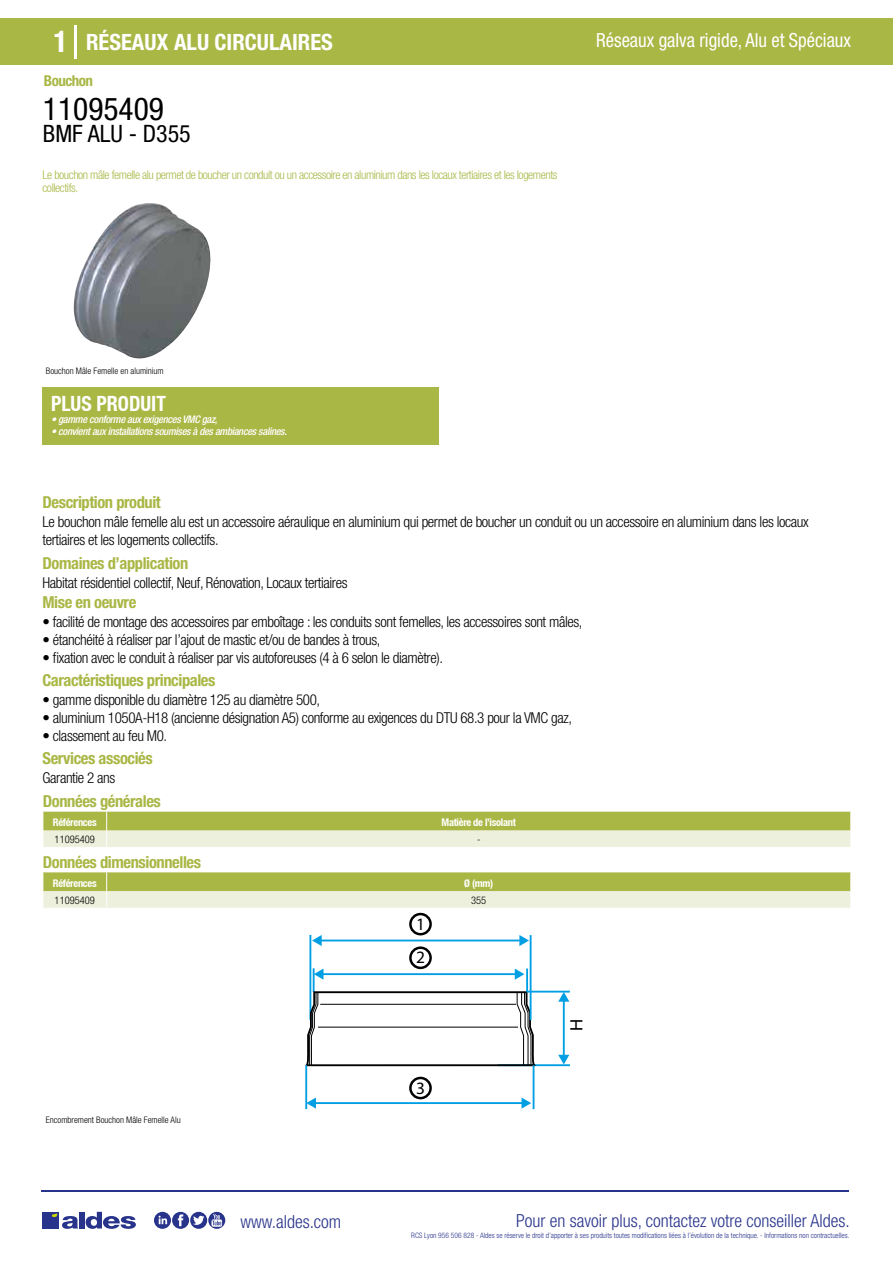
<style>
.page{position:relative;width:893px;height:1263px;background:#fff}
.page>*{position:absolute;margin:0;border:0;box-sizing:border-box;transform-origin:0 0}
.t1{font:condensed 31.5px "Helvetica Neue LT Std";color:#000}
.t2{font:condensed 24px "Helvetica Neue LT Std";color:#000}
.t3{font:700 condensed 22.5px "Helvetica Neue LT Std";color:#fff}
.t4{font:700 condensed 21px "Helvetica Neue";color:#fff;scale:.95 1}
.t5{font:condensed 19.5px "Helvetica Neue LT Std";color:#fff;scale:.95 1}
.t6{font:300 condensed 18px "Helvetica Neue";color:#28348b}
.t7{font:17.4px/33.6px "Myriad Pro";color:#000}
.t8{font:16.8px "Helvetica";color:#000}
.t9{font:700 condensed 16.5px "Helvetica Neue LT Std";letter-spacing:-.025em;color:#a9b745}
.t10{font:300 condensed 15px/18px "Helvetica Neue LT Std";letter-spacing:-.025em;color:#000}
.t11{font:700 condensed 15px "Helvetica Neue LT Std";letter-spacing:-.035em;color:#a9b745}
.t12{font:300 condensed 12px/13.5px "Helvetica Neue LT Std";letter-spacing:-.035em;color:#a9b745}
.t13{font:italic 500 condensed 10.5px "Helvetica Neue";letter-spacing:-.03em;color:#fff}
.t14{font:700 condensed 10.5px "Helvetica Neue";letter-spacing:-.03em;color:#fff}
.t15{font:300 condensed 10.5px "Helvetica Neue";color:#000}
.t16{font:300 condensed 9px "Helvetica Neue";color:#000}
.t17{font:300 condensed 7.5px "Helvetica Neue";color:#28348b}
.s1{font-size:30px}
</style>
<div class="page">
<div style="left:0;top:18px;width:893px;height:46px;background:#a9b745"></div>
<div style="left:43px;top:387px;width:396px;height:57px;background:#a9b745"></div>
<hr style="left:74px;top:25px;width:2px;height:33px;background:#fff">
<svg style="left:73px;top:203px;width:138px;height:156px"></svg>
<svg style="left:43px;top:812px;width:808px;height:35px;background:#c9d28d"></svg>
<svg style="left:43px;top:872px;width:808px;height:36px;background:#cad28e"></svg>
<hr style="left:498px;top:1064px;width:72px;height:2px;background:#009fe3">
<hr style="left:313px;top:968px;width:2px;height:24px;background:#009fe3">
<hr style="left:309px;top:935px;width:2px;height:85px;background:#009fe3">
<hr style="left:526px;top:968px;width:2px;height:24px;background:#009fe3">
<hr style="left:320px;top:939px;width:202px;height:2px;background:#009fe3">
<svg style="left:312px;top:935px;width:10px;height:11px"></svg>
<svg style="left:519px;top:935px;width:10px;height:11px"></svg>
<hr style="left:563px;top:1000px;width:2px;height:56px;background:#009fe3">
<svg style="left:558px;top:1055px;width:11px;height:9px"></svg>
<svg style="left:558px;top:992px;width:11px;height:10px"></svg>
<hr style="left:322px;top:973px;width:194px;height:2px;background:#009fe3">
<svg style="left:314px;top:968px;width:9px;height:12px"></svg>
<svg style="left:515px;top:968px;width:9px;height:12px"></svg>
<hr style="left:526px;top:991px;width:44px;height:1px;background:#009fe3">
<hr style="left:530px;top:935px;width:2px;height:85px;background:#009fe3">
<hr style="left:305px;top:1065px;width:2px;height:44px;background:#009fe3">
<hr style="left:533px;top:1065px;width:1px;height:44px;background:#009fe3">
<svg style="left:305px;top:990px;width:232px;height:76px"></svg>
<hr style="left:314px;top:1102px;width:209px;height:2px;background:#009fe3">
<svg style="left:307px;top:1097px;width:9px;height:12px"></svg>
<svg style="left:521px;top:1097px;width:10px;height:12px"></svg>
<div style="left:409px;top:913px;width:23px;height:22px;border:2px solid #000;border-radius:50%"></div>
<div style="left:409px;top:946px;width:23px;height:23px;border:2px solid #000;border-radius:50%"></div>
<div style="left:409px;top:1077px;width:23px;height:22px;border:2px solid #000;border-radius:50%"></div>
<hr style="left:41px;top:1190px;width:808px;height:1px;background:#28348b">
<svg style="left:154px;top:1212px;width:71px;height:17px"></svg>
<div style="left:42px;top:1212px;width:17px;height:16px;background:#28348b"></div>
<div style="left:79px;top:1212px;width:5px;height:16px;background:#28348b"></div>
<svg style="left:86px;top:1212px;width:50px;height:17px"></svg>
<svg style="left:52px;top:1213px;width:26px;height:16px"></svg>
<h3 class="t3" style="left:54px;top:28px;width:281px"><span class="s1">1</span> RÉSEAUX ALU CIRCULAIRES</h3>
<h3 class="t5" style="left:596px;top:29px;width:270px">Réseaux galva rigide, Alu et Spéciaux</h3>
<p class="t11" style="left:44px;top:71px;width:51px">Bouchon</p>
<h1 class="t1" style="left:43px;top:91px;width:122px">11095409</h1>
<h2 class="t2" style="left:43px;top:120px;width:149px">BMF ALU - D355</h2>
<p class="t12" style="left:43px;top:167px;width:516px">Le bouchon mâle femelle alu permet de boucher un conduit ou un accessoire en aluminium dans les locaux tertiaires et les logements collectifs.</p>
<p class="t16" style="left:46px;top:365px;width:119px">Bouchon Mâle Femelle en aluminium</p>
<h3 class="t4" style="left:51px;top:391px;width:122px">PLUS PRODUIT</h3>
<p class="t13" style="left:51px;top:413px;width:168px">• gamme conforme aux exigences VMC gaz,</p>
<p class="t13" style="left:51px;top:425px;width:237px">• convient aux installations soumises à des ambiances salines.</p>
<p class="t9" style="left:43px;top:492px;width:120px">Description produit</p>
<p class="t10" style="left:43px;top:513px;width:768px">Le bouchon mâle femelle alu est un accessoire aéraulique en aluminium qui permet de boucher un conduit ou un accessoire en aluminium dans les locaux tertiaires et les logements collectifs.</p>
<p class="t10" style="left:43px;top:573px;width:307px">Habitat résidentiel collectif, Neuf, Rénovation, Locaux tertiaires</p>
<p class="t10" style="left:43px;top:613px;width:541px">• facilité de montage des accessoires par emboîtage : les conduits sont femelles, les accessoires sont mâles,</p>
<p class="t10" style="left:43px;top:631px;width:340px">• étanchéité à réaliser par l’ajout de mastic et/ou de bandes à trous,</p>
<p class="t10" style="left:43px;top:649px;width:402px">• fixation avec le conduit à réaliser par vis autoforeuses (4 à 6 selon le diamètre).</p>
<p class="t9" style="left:43px;top:553px;width:147px">Domaines d’application</p>
<p class="t9" style="left:43px;top:592px;width:95px">Mise en oeuvre</p>
<p class="t9" style="left:43px;top:670px;width:174px">Caractéristiques principales</p>
<p class="t10" style="left:43px;top:691px;width:279px">• gamme disponible du diamètre 125 au diamètre 500,</p>
<p class="t10" style="left:43px;top:709px;width:531px">• aluminium 1050A-H18 (ancienne désignation A5) conforme au exigences du DTU 68.3 pour la VMC gaz,</p>
<p class="t10" style="left:43px;top:727px;width:126px">• classement au feu M0.</p>
<p class="t9" style="left:43px;top:748px;width:112px">Services associés</p>
<p class="t10" style="left:43px;top:768px;width:74px">Garantie 2 ans</p>
<p class="t9" style="left:43px;top:791px;width:119px">Données générales</p>
<p class="t14" style="left:53px;top:816px;width:45px">Références</p>
<p class="t14" style="left:442px;top:816px;width:76px">Matière de l’isolant</p>
<p class="t15" style="left:55px;top:833px;width:42px">11095409</p>
<p class="t15" style="left:477px;top:833px;width:5px">-</p>
<p class="t9" style="left:43px;top:852px;width:160px">Données dimensionnelles</p>
<p class="t14" style="left:53px;top:877px;width:45px">Références</p>
<p class="t14" style="left:464px;top:877px;width:30px">Ø (mm)</p>
<p class="t15" style="left:55px;top:894px;width:42px">11095409</p>
<p class="t15" style="left:471px;top:894px;width:17px">355</p>
<p class="t16" style="left:46px;top:1115px;width:136px">Encombrement Bouchon Mâle Femelle Alu</p>
<p class="t6" style="left:240px;top:1211px;width:102px">www.aldes.com</p>
<p class="t7" style="left:416px;top:907px;width:10px">1<br>2</p>
<p class="t7" style="left:416px;top:1071px;width:10px">3</p>
<p class="t8" style="left:567px;top:1031px;width:14px;rotate:-90deg">H</p>
<p class="t6" style="left:516px;top:1211px;width:335px">Pour en savoir plus, contactez votre conseiller Aldes.</p>
<p class="t17" style="left:411px;top:1230px;width:440px">RCS Lyon 956 506 828 - Aldes se réserve le droit d’apporter à ses produits toutes modifications liées à l’évolution de la technique. - Informations non contractuelles.</p>
</div>
